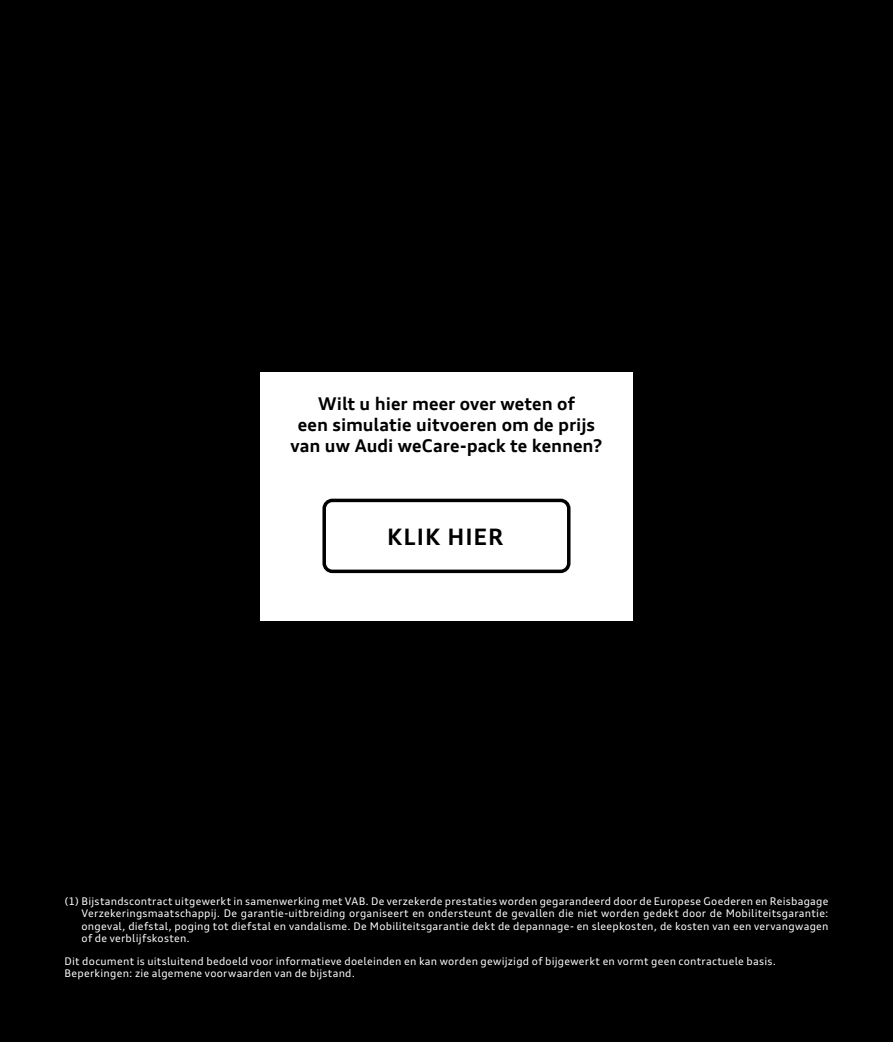
<style>
.page{position:relative;width:893px;height:1042px;background:#000}
.page>*{position:absolute;margin:0;border:0;box-sizing:border-box;transform-origin:0 0}
.t1{font:22.75px "Audi Type Var";letter-spacing:.04em;color:#000}
.t2{font:700 17.5px/21px "Audi Type";color:#000;text-align:center}
.t3{font:10.5px/12.6px "Audi Type";letter-spacing:.025em;color:#fff;text-align:justify}
</style>
<div class="page">
<div style="left:260px;top:372px;width:372px;height:248px;background:#fff"></div>
<div style="left:322px;top:499px;width:248px;height:74px;border:4px solid #000;border-radius:8px"></div>
<h2 class="t2" style="left:291px;top:393px;width:313px">Wilt u hier meer over weten of<br>een simulatie uitvoeren om de prijs van uw Audi weCare-pack te kennen?</h2>
<h1 class="t1" style="left:387px;top:522px;width:118px">KLIK HIER</h1>
<p class="t3" style="left:82px;top:894px;width:748px;text-indent:-17px">(1) Bijstandscontract uitgewerkt in samenwerking met VAB. De verzekerde prestaties worden gegarandeerd door de Europese Goederen en Reisbagage Verzekeringsmaatschappij. De garantie-uitbreiding organiseert en ondersteunt de gevallen die niet worden gedekt door de Mobiliteitsgarantie: ongeval, diefstal, poging tot diefstal en vandalisme. De Mobiliteitsgarantie dekt de depannage- en sleepkosten, de kosten van een vervangwagen of de verblijfskosten.</p>
<p class="t3" style="left:64px;top:954px;width:713px">Dit document is uitsluitend bedoeld voor informatieve doeleinden en kan worden gewijzigd of bijgewerkt en vormt geen contractuele basis.<br>Beperkingen: zie algemene voorwaarden van de bijstand.</p>
</div>
